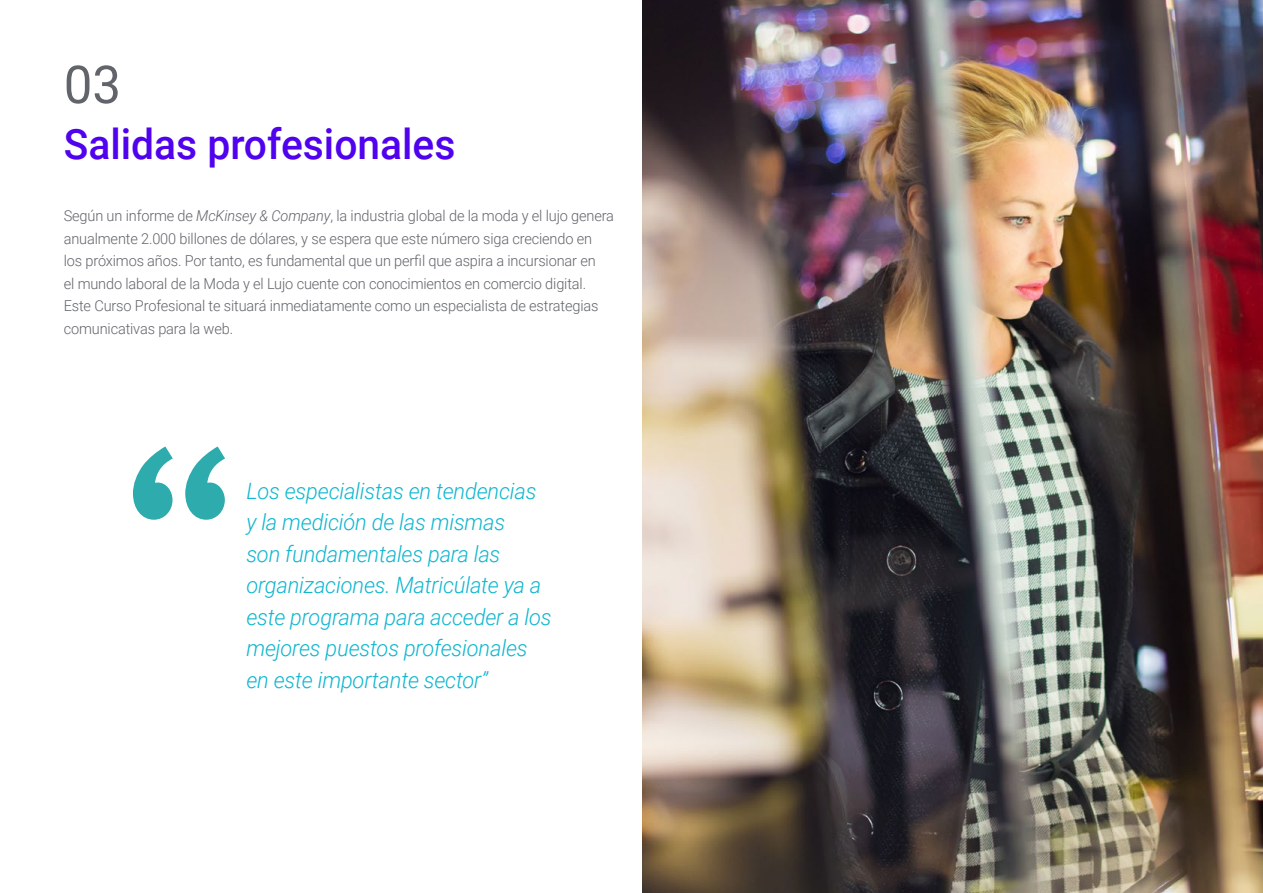
<style>
.page{position:relative;width:1263px;height:893px;background:#fff}
.page>*{position:absolute;margin:0;border:0;box-sizing:border-box;transform-origin:0 0}
.t1{font:52.5px "Roboto";color:#61646a}
.t2{font:500 42px "Roboto";color:#5002ee}
.t3{font:italic 300 22.5px/31.5px "Roboto";letter-spacing:-.01em;color:#0fb6cf}
.t4{font:300 15px/22.5px "Roboto";letter-spacing:-.01em;color:#61646a}
.s1{font-style:italic}
</style>
<div class="page">
<img style="left:642px;top:0;width:621px;height:893px">
<svg style="left:133px;top:446px;width:92px;height:74px"></svg>
<h1 class="t1" style="left:64px;top:48px;width:59px">03</h1>
<h2 class="t2" style="left:64px;top:115px;width:393px">Salidas profesionales</h2>
<p class="t4" style="left:64px;top:204px;width:552px">Según un informe de <span class="s1">McKinsey &amp; Company</span>, la industria global de la moda y el lujo genera anualmente 2.000 billones de dólares, y se espera que este número siga creciendo en los próximos años. Por tanto, es fundamental que un perfil que aspira a incursionar en<br>el mundo laboral de la Moda y el Lujo cuente con conocimientos en comercio digital.<br>Este Curso Profesional te situará inmediatamente como un especialista de estrategias comunicativas para la web.</p>
<h3 class="t3" style="left:246px;top:474px;width:307px">Los especialistas en tendencias y la medición de las mismas<br>son fundamentales para las organizaciones. Matricúlate ya a este programa para acceder a los mejores puestos profesionales en este importante sector”</h3>
</div>
